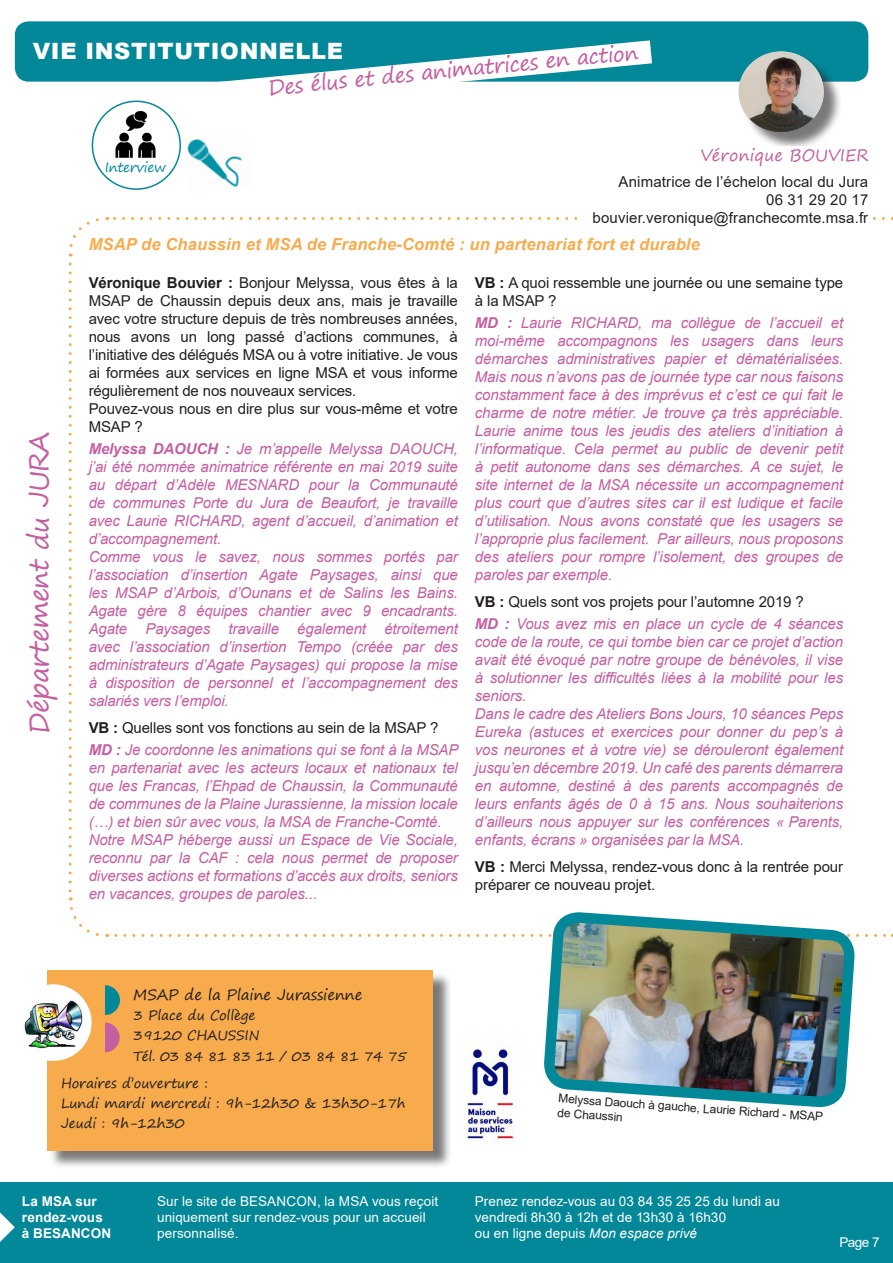
<style>
.page{position:relative;width:893px;height:1263px;background:#fff}
.page>*{position:absolute;margin:0;border:0;box-sizing:border-box;transform-origin:0 0}
.t1{font:27px "Segoe Print";letter-spacing:-.03em;color:#c45fa1}
.t2{font:900 22.5px "Arial";letter-spacing:.03em;color:#fff}
.t3{font:21px "Segoe Print";color:#c45fa1}
.t4{font:18px "Arial";color:#fff}
.t5{font:italic 700 16.5px "Arial";letter-spacing:.01em;color:#f7ab4d}
.t6{font:16.5px "Segoe Print";letter-spacing:.005em;color:#c45fa1}
.t7{font:italic 15px/18px "Arial";letter-spacing:-.01em;color:#c45fa1}
.t8{font:15px/18px "Arial";letter-spacing:-.01em;color:#231f20}
.t9{font:15px/18px "Arial";letter-spacing:.01em;color:#231f20;text-align:right}
.t10{font:15px "Segoe Print";letter-spacing:-.01em;color:#231f20}
.t11{font:13.5px/16.2px "Arial";letter-spacing:.005em;color:#fff}
.t12{font:13.5px/20.4px "Segoe Print";letter-spacing:-.01em;color:#231f20}
.t13{font:700 13.5px/16.2px "Arial";letter-spacing:.01em;color:#fff}
.t14{font:13.5px "Segoe Print";letter-spacing:-.03em;color:#038899}
.t15{font:12px/14.4px "Arial";color:#231f20}
.s1{font-weight:700}
.s2{font-weight:700;font-style:normal;color:#231f20}
.s3{font-style:normal;color:#231f20}
.s4{font-weight:700;font-style:italic;color:#c45fa1}
.s5{font-style:italic;color:#c45fa1}
.s6{font-style:italic}
</style>
<div class="page">
<div style="left:0;top:1182px;width:893px;height:81px;background:#038899"></div>
<svg style="left:68px;top:218px;width:31px;height:39px"></svg>
<svg style="left:68px;top:264px;width:40px;height:673px"></svg>
<svg style="left:116px;top:934px;width:777px;height:3px"></svg>
<svg style="left:107px;top:217px;width:776px;height:3px"></svg>
<div style="left:15px;top:21px;width:853px;height:61px;background:#038899;border-radius:14px"></div>
<svg style="left:190px;top:40px;width:462px;height:42px"></svg>
<div style="left:741px;top:54px;width:101px;height:97px;background:#231f20;opacity:.6"></div>
<img style="left:739px;top:51px;width:85px;height:81px">
<div style="left:582px;top:147px;width:286px;height:80px;background:#fff"></div>
<img style="left:93px;top:102px;width:81px;height:72px">
<div style="left:92px;top:101px;width:89px;height:89px;border:2px solid #038899;border-radius:50%"></div>
<img style="left:187px;top:138px;width:55px;height:49px">
<img style="left:463px;top:1045px;width:51px;height:99px">
<img style="left:538px;top:912px;width:322px;height:196px">
<div style="left:49px;top:972px;width:403px;height:197px;background:#231f20;opacity:.6"></div>
<div style="left:47px;top:970px;width:386px;height:180px;background:#f7ab4d"></div>
<div style="left:90px;top:985px;width:30px;height:30px;background:#038899;border-radius:50%"></div>
<div style="left:90px;top:1022px;width:30px;height:30px;background:#c45fa1;border-radius:50%"></div>
<div style="left:86px;top:983px;width:19px;height:71px;background:#f7ab4d"></div>
<div style="left:15px;top:984px;width:77px;height:77px;background:#fff;border-radius:50%"></div>
<img style="left:24px;top:999px;width:59px;height:50px">
<svg style="left:0;top:1212px;width:15px;height:30px"></svg>
<p class="t4" style="left:67px;top:33px;width:173px">La MSA vous informe</p>
<h2 class="t2" style="left:33px;top:42px;width:312px">VIE INSTITUTIONNELLE</h2>
<h3 class="t3" style="left:267px;top:76px;width:373px;rotate:-5deg">Des élus et des animatrices en action</h3>
<h1 class="t1" style="left:25px;top:734px;width:303px;rotate:-90deg">Département du JURA</h1>
<p class="t14" style="left:105px;top:160px;width:62px">Interview</p>
<p class="t6" style="left:700px;top:147px;width:169px">Véronique BOUVIER</p>
<p class="t9" style="left:593px;top:174px;width:277px">Animatrice de l’échelon local du Jura<br>06 31 29 20 17 bouvier.veronique@franchecomte.msa.fr</p>
<p class="t5" style="left:89px;top:233px;width:613px">MSAP de Chaussin et MSA de Franche-Comté : un partenariat fort et durable</p>
<p class="t8" style="left:89px;top:275px;width:371px"><span class="s1">Véronique Bouvier :</span> Bonjour Melyssa, vous êtes à la MSAP de Chaussin depuis deux ans, mais je travaille avec votre structure depuis de très nombreuses années, nous avons un long passé d’actions communes, à l’initiative des délégués MSA ou à votre initiative. Je vous ai formées aux services en ligne MSA et vous informe régulièrement de nos nouveaux services.<br>Pouvez-vous nous en dire plus sur vous-même et votre MSAP ?</p>
<p class="t7" style="left:89px;top:441px;width:371px"><span class="s1">Melyssa DAOUCH :</span> Je m’appelle Melyssa DAOUCH, j’ai été nommée animatrice référente en mai 2019 suite au départ d’Adèle MESNARD pour la Communauté de communes Porte du Jura de Beaufort, je travaille avec Laurie RICHARD, agent d’accueil, d’animation et d’accompagnement.<br>Comme vous le savez, nous sommes portés par l’association d’insertion Agate Paysages, ainsi que les MSAP d’Arbois, d’Ounans et de Salins les Bains.<br>Agate gère 8 équipes chantier avec 9 encadrants.<br>Agate Paysages travaille également étroitement avec l’association d’insertion Tempo (créée par des administrateurs d’Agate Paysages) qui propose la mise à disposition de personnel et l’accompagnement des salariés vers l’emploi.</p>
<p class="t7" style="left:89px;top:718px;width:371px;line-height:22.2px"><span class="s2">VB :</span> <span class="s3">Quelles sont vos fonctions au sein de la MSAP ?<br></span><span class="s1">MD :</span> Je coordonne les animations qui se font à la MSAP</p>
<p class="t7" style="left:89px;top:760px;width:371px">en partenariat avec les acteurs locaux et nationaux tel que les Francas, l’Ehpad de Chaussin, la Communauté de communes de la Plaine Jurassienne, la mission locale (…) et bien sûr avec vous, la MSA de Franche-Comté.<br>Notre MSAP héberge aussi un Espace de Vie Sociale, reconnu par la CAF : cela nous permet de proposer diverses actions et formations d’accès aux droits, seniors en vacances, groupes de paroles...</p>
<p class="t8" style="left:475px;top:275px;width:370px"><span class="s1">VB :</span> A quoi ressemble une journée ou une semaine type à la MSAP ?</p>
<p class="t7" style="left:475px;top:315px;width:370px;text-align:justify"><span class="s1">MD :</span> Laurie RICHARD, ma collègue de l’accueil et moi-même accompagnons les usagers dans leurs démarches administratives papier et dématérialisées.<br>Mais nous n’avons pas de journée type car nous faisons constamment face à des imprévus et c’est ce qui fait le charme de notre métier. Je trouve ça très appréciable.<br>Laurie anime tous les jeudis des ateliers d’initiation à l’informatique. Cela permet au public de devenir petit à petit autonome dans ses démarches. A ce sujet, le site internet de la MSA nécessite un accompagnement plus court que d’autres sites car il est ludique et facile d’utilisation. Nous avons constaté que les usagers se l’approprie plus facilement. Par ailleurs, nous proposons des ateliers pour rompre l’isolement, des groupes de paroles par exemple.</p>
<p class="t8" style="left:475px;top:590px;width:370px;line-height:22.2px"><span class="s1">VB :</span> Quels sont vos projets pour l’automne 2019 ?<br><span class="s4">MD :</span> <span class="s5">Vous avez mis en place un cycle de 4 séances</span></p>
<p class="t7" style="left:475px;top:634px;width:370px">code de la route, ce qui tombe bien car ce projet d’action avait été évoqué par notre groupe de bénévoles, il vise à solutionner les diicultés liées à la mobilité pour les seniors.<br>Dans le cadre des Ateliers Bons Jours, 10 séances Peps Eureka (astuces et exercices pour donner du pep’s à vos neurones et à votre vie) se dérouleront également jusqu’en décembre 2019. Un café des parents démarrera en automne, destiné à des parents accompagnés de leurs enfants âgés de 0 à 15 ans. Nous souhaiterions d’ailleurs nous appuyer sur les conférences « Parents, enfants, écrans » organisées par la MSA.</p>
<p class="t8" style="left:475px;top:859px;width:370px"><span class="s1">VB :</span> Merci Melyssa, rendez-vous donc à la rentrée pour préparer ce nouveau projet.</p>
<p class="t10" style="left:133px;top:987px;width:231px">MSAP de la Plaine Jurassienne</p>
<p class="t12" style="left:133px;top:1006px;width:275px">3 Place du Collège<br>39120 CHAUSSIN<br>Tél. 03 84 81 83 11 / 03 84 81 74 75</p>
<p class="t12" style="left:61px;top:1074px;width:346px">Horaires d’ouverture :<br>Lundi mardi mercredi : 9h-12h30 &amp; 13h30-17h<br>Jeudi : 9h-12h30</p>
<p class="t15" style="left:559px;top:1092px;width:267px;rotate:4deg">Melyssa Daouch à gauche, Laurie Richard - MSAP de Chaussin</p>
<p class="t13" style="left:22px;top:1194px;width:91px">La MSA sur rendez-vous à BESANCON</p>
<p class="t11" style="left:157px;top:1194px;width:283px">Sur le site de BESANCON, la MSA vous reçoit uniquement sur rendez-vous pour un accueil personnalisé.</p>
<p class="t11" style="left:475px;top:1194px;width:306px">Prenez rendez-vous au 03 84 35 25 25 du lundi au vendredi 8h30 à 12h et de 13h30 à 16h30<br>ou en ligne depuis <span class="s6">Mon espace privé</span></p>
<p class="t11" style="left:839px;top:1235px;width:42px">Page 7</p>
</div>
